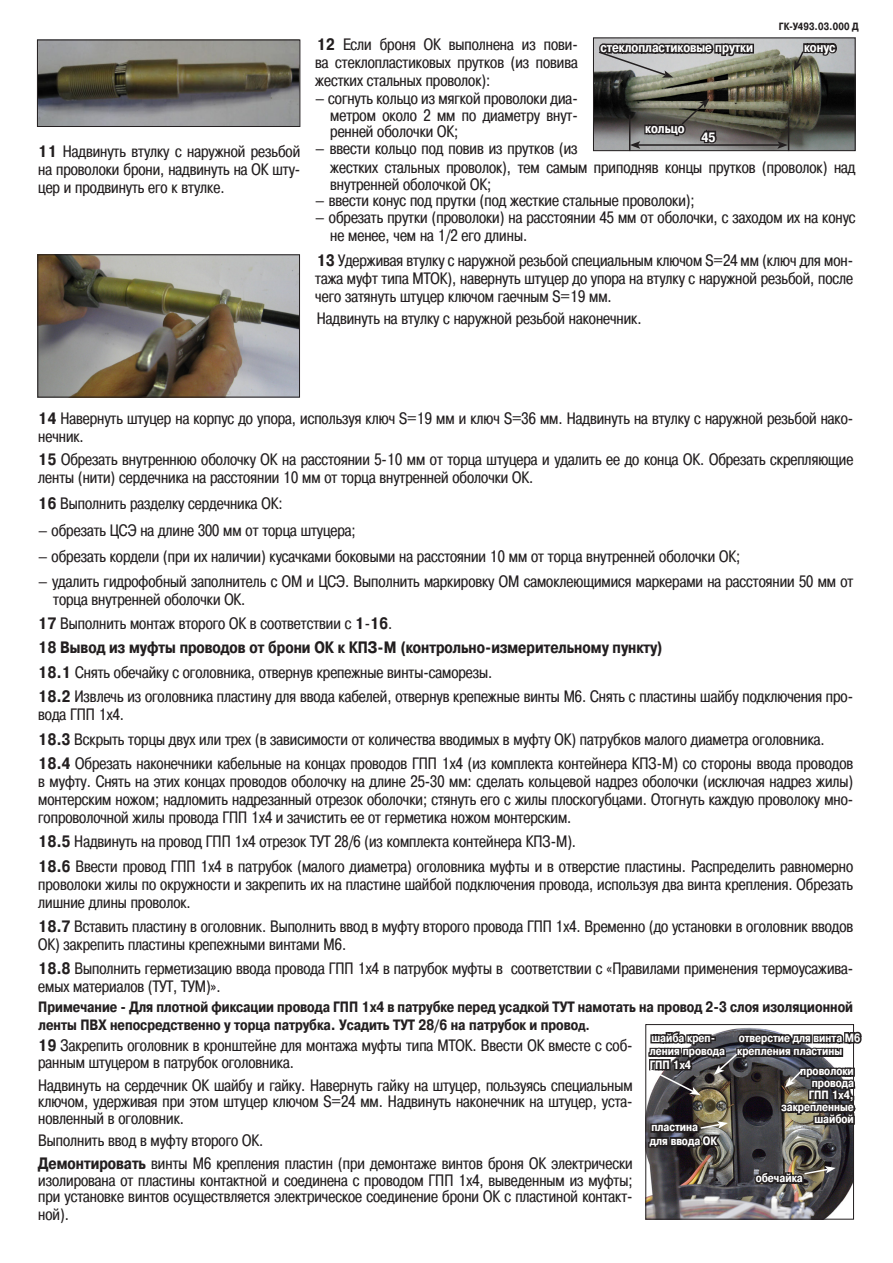
<style>
.page{position:relative;width:893px;height:1263px;background:#fff}
.page>*{position:absolute;margin:0;border:0;box-sizing:border-box;transform-origin:0 0}
.текст{font:16.5px/18px "Pragmatica Cond C";color:#231f20}
.текст-2{font:700 16.5px "Pragmatica Cond C";color:#231f20}
.текст-3{font:700 15px/18px "Pragmatica Cond C";color:#231f20}
.текст-4{font:700 13.5px "Pragmatica Cond C";color:#fff}
.текст-5{font:700 12px/13.5px "Pragmatica Cond C";color:#fff}
.t1{font:700 10.5px "Pragmatica Cond C";letter-spacing:.02em;color:#231f20}
.s1{font-weight:700}
.s2{font-size:13.5px}
</style>
<div class="page">
<img style="left:595px;top:40px;width:258px;height:109px">
<div style="left:593px;top:38px;width:262px;height:113px;border:1px solid #231f20"></div>
<img style="left:39px;top:256px;width:259px;height:139px">
<div style="left:37px;top:254px;width:263px;height:143px;border:1px solid #231f20"></div>
<img style="left:39px;top:42px;width:259px;height:83px">
<div style="left:37px;top:40px;width:263px;height:87px;border:1px solid #231f20"></div>
<hr style="left:629px;top:115px;width:1px;height:36px;background:#231f20">
<hr style="left:788px;top:117px;width:1px;height:34px;background:#231f20">
<hr style="left:638px;top:144px;width:142px;height:2px;background:#231f20">
<svg style="left:777px;top:141px;width:11px;height:8px"></svg>
<svg style="left:597px;top:37px;width:158px;height:41px"></svg>
<svg style="left:630px;top:98px;width:88px;height:51px"></svg>
<svg style="left:794px;top:37px;width:44px;height:34px"></svg>
<img style="left:647px;top:1149px;width:205px;height:68px">
<img style="left:646px;top:1024px;width:216px;height:125px">
<img style="left:753px;top:1166px;width:83px;height:40px">
<p class="текст" style="left:38px;top:143px;width:264px;text-align:justify"><span class="s1">11</span> Надвинуть втулку с наружной резьбой на проволоки брони, надвинуть на ОК шту&shy;цер и продвинуть его к втулке.</p>
<p class="текст" style="left:315px;top:36px;width:264px;text-align:justify"><span class="s1">12</span> Если броня ОК выполнена из пови&shy;ва стеклопластиковых прутков (из повива жестких стальных проволок):</p>
<p class="текст" style="left:330px;top:90px;width:249px;line-height:16.5px;text-align:justify;text-indent:-15px">– согнуть кольцо из мягкой проволоки диа&shy;метром около 2 мм по диаметру внут&shy;ренней оболочки ОК;</p>
<p class="текст" style="left:315px;top:139px;width:264px">– ввести кольцо под повив из прутков (из</p>
<p class="текст-4" style="left:600px;top:40px;width:154px">стеклопластиковые прутки</p>
<p class="текст-4" style="left:645px;top:121px;width:41px">кольцо</p>
<p class="текст-4" style="left:701px;top:129px;width:16px">45</p>
<p class="t1" style="left:779px;top:20px;width:81px">ГК-У493.03.000 Д</p>
<p class="текст-4" style="left:804px;top:39px;width:33px">конус</p>
<p class="текст" style="left:330px;top:159px;width:527px;line-height:16.5px">жестких стальных проволок), тем самым приподняв концы прутков (проволок) над внутренней оболочкой ОК;</p>
<p class="текст" style="left:315px;top:191px;width:381px">– ввести конус под прутки (под жесткие стальные проволоки);</p>
<p class="текст" style="left:330px;top:208px;width:527px;text-indent:-15px">– обрезать прутки (проволоки) на расстоянии 45 мм от оболочки, с заходом их на конус не менее, чем на 1/2 его длины.</p>
<p class="текст" style="left:315px;top:252px;width:539px;text-align:justify"><span class="s1">13</span> Удерживая втулку с наружной резьбой специальным ключом S=24 мм (ключ для мон&shy;тажа муфт типа МТОК), навернуть штуцер до упора на втулку с наружной резьбой, после чего затянуть штуцер ключом гаечным S=19 мм.</p>
<p class="текст" style="left:317px;top:310px;width:326px">Надвинуть на втулку с наружной резьбой наконечник.</p>
<p class="текст" style="left:38px;top:410px;width:816px"><span class="s1">14</span> Навернуть штуцер на корпус до упора, используя ключ S=19 мм и ключ S=36 мм. Надвинуть на втулку с наружной резьбой нако&shy;нечник.</p>
<p class="текст" style="left:38px;top:450px;width:817px"><span class="s1">15</span> Обрезать внутреннюю оболочку ОК на расстоянии 5-10 мм от торца штуцера и удалить ее до конца ОК. Обрезать скрепляющие ленты (нити) сердечника на расстоянии 10 мм от торца внутренней оболочки ОК.</p>
<p class="текст" style="left:38px;top:494px;width:246px"><span class="s1">16</span> Выполнить разделку сердечника ОК:</p>
<p class="текст" style="left:38px;top:521px;width:319px">– обрезать ЦСЭ на длине 300 мм от торца штуцера;</p>
<p class="текст" style="left:38px;top:547px;width:703px">– обрезать кордели (при их наличии) кусачками боковыми на расстоянии 10 мм от торца внутренней оболочки ОК;</p>
<p class="текст" style="left:53px;top:572px;width:802px;text-indent:-15px">– удалить гидрофобный заполнитель с ОМ и ЦСЭ. Выполнить маркировку ОМ самоклеющимися маркерами на расстоянии 50 мм от торца внутренней оболочки ОК.</p>
<p class="текст" style="left:38px;top:614px;width:356px"><span class="s1">17</span> Выполнить монтаж второго ОК в соответствии с <span class="s1">1</span>-<span class="s1">16</span>.</p>
<p class="текст-2" style="left:38px;top:638px;width:626px">18 Вывод из муфты проводов от брони ОК к КПЗ-М (контрольно-измерительному пункту)</p>
<p class="текст" style="left:38px;top:663px;width:456px"><span class="s1">18.1</span> Снять обечайку с оголовника, отвернув крепежные винты-саморезы.</p>
<p class="текст" style="left:38px;top:687px;width:816px"><span class="s1">18.2</span> Извлечь из оголовника пластину для ввода кабелей, отвернув крепежные винты М6. Снять с пластины шайбу подключения про&shy;вода ГПП 1х4.</p>
<p class="текст" style="left:38px;top:730px;width:788px"><span class="s1">18.3</span> Вскрыть торцы двух или трех (в зависимости от количества вводимых в муфту ОК) патрубков малого диаметра оголовника.</p>
<p class="текст" style="left:38px;top:754px;width:816px;text-align:justify"><span class="s1">18.4</span> Обрезать наконечники кабельные на концах проводов ГПП 1х4 (из комплекта контейнера КПЗ-М) со стороны ввода проводов в муфту. Снять на этих концах проводов оболочку на длине 25-30 мм: сделать кольцевой надрез оболочки (исключая надрез жилы) монтерским ножом; надломить надрезанный отрезок оболочки; стянуть его с жилы плоскогубцами. Отогнуть каждую проволоку мно&shy;гопроволочной жилы провода ГПП 1х4 и зачистить ее от герметика ножом монтерским.</p>
<p class="текст" style="left:38px;top:832px;width:539px"><span class="s1">18.5</span> Надвинуть на провод ГПП 1х4 отрезок ТУТ 28/6 (из комплекта контейнера КПЗ-М).</p>
<p class="текст" style="left:38px;top:857px;width:816px;text-align:justify"><span class="s1">18.6</span> Ввести провод ГПП 1х4 в патрубок (малого диаметра) оголовника муфты и в отверстие пластины. Распределить равномерно проволоки жилы по окружности и закрепить их на пластине шайбой подключения провода, используя два винта крепления. Обрезать лишние длины проволок.</p>
<p class="текст" style="left:38px;top:917px;width:816px"><span class="s1">18.7</span> Вставить пластину в оголовник. Выполнить ввод в муфту второго провода ГПП 1х4. Временно (до установки в оголовник вводов<br>ОК) закрепить пластины крепежными винтами М6.</p>
<p class="текст" style="left:38px;top:960px;width:816px"><span class="s1">18.8</span> Выполнить герметизацию ввода провода ГПП 1х4 в патрубок муфты в соответствии с «Правилами применения термоусажива&shy;емых материалов (ТУТ, ТУМ)».</p>
<p class="текст-3" style="left:38px;top:998px;width:816px">Примечание - Для плотной фиксации провода ГПП 1х4 в патрубке перед усадкой ТУТ намотать на провод 2-3 слоя изоляционной ленты ПВХ непосредственно у торца патрубка. Усадить ТУТ 28/6 на патрубок и прово<span class="s2">д.</span></p>
<p class="текст" style="left:38px;top:1037px;width:596px;line-height:16.5px"><span class="s1">19</span> Закрепить оголовник в кронштейне для монтажа муфты типа МТОК. Ввести ОК вместе с соб&shy;ранным штуцером в патрубок оголовника.</p>
<p class="текст" style="left:38px;top:1077px;width:596px;line-height:16.5px;text-align:justify">Надвинуть на сердечник ОК шайбу и гайку. Навернуть гайку на штуцер, пользуясь специальным ключом, удерживая при этом штуцер ключом S=24 мм. Надвинуть наконечник на штуцер, уста&shy;новленный в оголовник.</p>
<p class="текст" style="left:38px;top:1132px;width:226px">Выполнить ввод в муфту второго ОК.</p>
<p class="текст" style="left:38px;top:1155px;width:596px;line-height:16.5px;text-align:justify"><span class="s1">Демонтировать</span> винты М6 крепления пластин (при демонтаже винтов броня ОК электрически изолирована от пластины контактной и соединена с проводом ГПП 1х4, выведенным из муфты; при установке винтов осуществляется электрическое соединение брони ОК с пластиной контакт-</p>
<p class="текст" style="left:38px;top:1206px;width:32px">ной).</p>
<p class="текст-5" style="left:650px;top:1031px;width:77px">шайба креп&shy;ления провода<br>ГПП 1х4</p>
<p class="текст-5" style="left:737px;top:1031px;width:125px">отверстие для винта М6 крепления пластины</p>
<p class="текст-5" style="left:781px;top:1065px;width:74px;line-height:12px;text-align:right">проволоки провода<br>ГПП 1х4, закрепленные шайбой</p>
<p class="текст-5" style="left:650px;top:1120px;width:69px">пластина для ввода ОК</p>
<p class="текст-5" style="left:756px;top:1171px;width:48px">обечайка</p>
</div>
